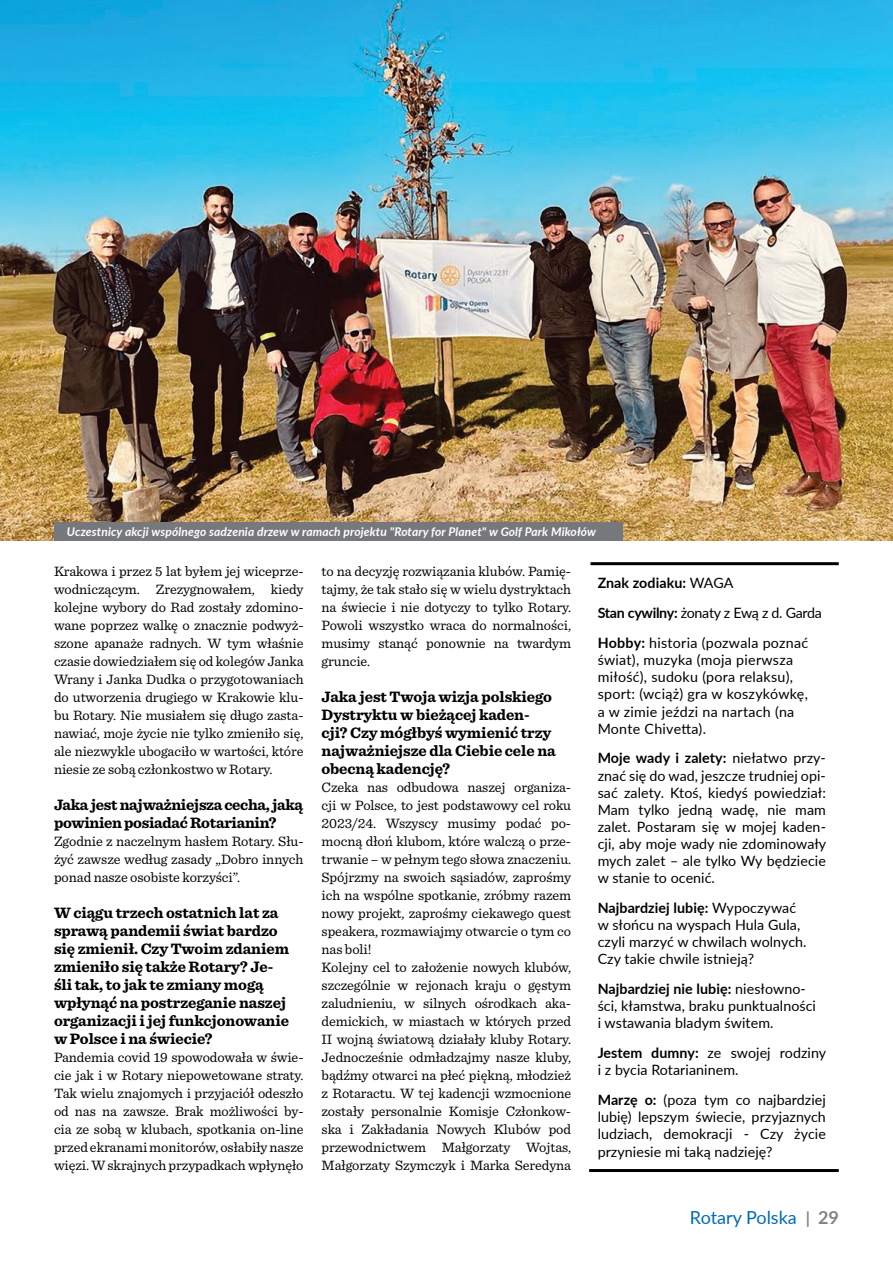
<style>
.page{position:relative;width:893px;height:1263px;background:#fff}
.page>*{position:absolute;margin:0;border:0;box-sizing:border-box;transform-origin:0 0}
.t1{font:18px "Lato";color:#006ab6}
.t2{font:700 15.75px/18px "Sentinel";letter-spacing:-.005em;color:#000}
.t3{font:14.25px/18px "Sentinel";letter-spacing:-.005em;color:#000;text-align:justify}
.t4{font:14.25px/17.1px "Lato";letter-spacing:.005em;color:#000}
.t5{font:italic 700 12px "Lato";letter-spacing:.01em;color:#fff}
.s1{font-weight:700}
.s2{font-weight:700;font-size:16.5px;color:#808285}
.s3{font-weight:700;color:#808285}
</style>
<div class="page">
<img style="left:0;top:0;width:893px;height:540px">
<hr style="left:590px;top:562px;width:249px;height:3px;background:#000">
<hr style="left:589px;top:1169px;width:250px;height:3px;background:#000">
<div style="left:54px;top:522px;width:569px;height:18px;background:#77787b"></div>
<p class="t5" style="left:67px;top:523px;width:530px">Uczestnicy akcji wspólnego sadzenia drzew w ramach projektu "Rotary for Planet" w Golf Park Mikołów</p>
<p class="t3" style="left:54px;top:561px;width:251px">Krakowa i przez 5 lat byłem jej wiceprze&shy;wodniczącym. Zrezygnowałem, kiedy kolejne wybory do Rad zostały zdomino&shy;wane poprzez walkę o znacznie podwyż&shy;szone apanaże radnych. W tym właśnie czasie dowiedziałem się od kolegów Janka Wrany i Janka Dudka o przygotowaniach do utworzenia drugiego w Krakowie klu&shy;bu Rotary. Nie musiałem się długo zasta&shy;nawiać, moje życie nie tylko zmieniło się, ale niezwykle ubogaciło w wartości, które niesie ze sobą członkostwo w Rotary.</p>
<p class="t2" style="left:54px;top:795px;width:251px">Jaka jest najważniejsza cecha, jaką powinien posiadać Rotarianin?</p>
<p class="t3" style="left:54px;top:831px;width:251px">Zgodnie z naczelnym hasłem Rotary. Słu&shy;żyć zawsze według zasady „Dobro innych ponad nasze osobiste korzyści”.</p>
<p class="t2" style="left:54px;top:903px;width:237px">W ciągu trzech ostatnich lat za sprawą pandemii świat bardzo się zmienił. Czy Twoim zdaniem zmieniło się także Rotary? Je&shy;śli tak, to jak te zmiany mogą wpłynąć na postrzeganie naszej organizacji i jej funkcjonowanie w Polsce i na świecie?</p>
<p class="t3" style="left:54px;top:1047px;width:251px">Pandemia covid 19 spowodowała w świe&shy;cie jak i w Rotary niepowetowane straty.<br>Tak wielu znajomych i przyjaciół odeszło od nas na zawsze. Brak możliwości by&shy;cia ze sobą w klubach, spotkania on-line przed ekranami monitorów, osłabiły nasze więzi. W skrajnych przypadkach wpłynęło</p>
<p class="t3" style="left:322px;top:561px;width:251px">to na decyzję rozwiązania klubów. Pamię&shy;tajmy, że tak stało się w wielu dystryktach na świecie i nie dotyczy to tylko Rotary.<br>Powoli wszystko wraca do normalności, musimy stanąć ponownie na twardym gruncie.</p>
<p class="t2" style="left:322px;top:687px;width:236px">Jaka jest Twoja wizja polskiego<br>Dystryktu w bieżącej kaden&shy;cji? Czy mógłbyś wymienić trzy najważniejsze dla Ciebie cele na obecną kadencję?</p>
<p class="t3" style="left:322px;top:777px;width:251px;text-align:left">Czeka nas odbudowa naszej organiza&shy;cji w Polsce, to jest podstawowy cel roku 2023/24. Wszyscy musimy podać po&shy;mocną dłoń klubom, które walczą o prze&shy;trwanie – w pełnym tego słowa znaczeniu.<br>Spójrzmy na swoich sąsiadów, zaprośmy ich na wspólne spotkanie, zróbmy razem nowy projekt, zaprośmy ciekawego quest speakera, rozmawiajmy otwarcie o tym co nas boli!<br>Kolejny cel to założenie nowych klubów, szczególnie w rejonach kraju o gęstym zaludnieniu, w silnych ośrodkach aka&shy;demickich, w miastach w których przed II wojną światową działały kluby Rotary.<br>Jednocześnie odmładzajmy nasze kluby, bądźmy otwarci na płeć piękną, młodzież z Rotaractu. W tej kadencji wzmocnione zostały personalnie Komisje Członkow&shy;ska i Zakładania Nowych Klubów pod przewodnictwem Małgorzaty Wojtas, Małgorzaty Szymczyk i Marka Seredyna</p>
<p class="t4" style="left:598px;top:568px;width:226px;line-height:29.8px"><span class="s1">Znak zodiaku:</span> WAGA<br><span class="s1">Stan cywilny:</span> żonaty z Ewą z d. Garda<br><span class="s1">Hobby:</span> historia (pozwala poznać</p>
<p class="t4" style="left:598px;top:651px;width:212px">świat), muzyka (moja pierwsza miłość), sudoku (pora relaksu), sport: (wciąż) gra w koszykówkę, a w zimie jeździ na nartach (na<br>Monte Chivetta).</p>
<p class="t4" style="left:598px;top:749px;width:230px;text-align:justify"><span class="s1">Moje wady i zalety:</span> niełatwo przy&shy;znać się do wad, jeszcze trudniej opi&shy;sać zalety. Ktoś, kiedyś powiedział:<br>Mam tylko jedną wadę, nie mam zalet. Postaram się w mojej kaden&shy;cji, aby moje wady nie zdominowały mych zalet – ale tylko Wy będziecie w stanie to ocenić.</p>
<p class="t4" style="left:598px;top:899px;width:210px"><span class="s1">Najbardziej lubię:</span> Wypoczywać w słońcu na wyspach Hula Gula, czyli marzyć w chwilach wolnych.<br>Czy takie chwile istnieją?</p>
<p class="t4" style="left:598px;top:980px;width:220px"><span class="s1">Najbardziej nie lubię:</span> niesłowno&shy;ści, kłamstwa, braku punktualności i wstawania bladym świtem.</p>
<p class="t4" style="left:598px;top:1044px;width:230px"><span class="s1">Jestem dumny:</span> ze swojej rodziny i z bycia Rotarianinem.</p>
<p class="t4" style="left:598px;top:1091px;width:230px;text-align:justify"><span class="s1">Marzę o:</span> (poza tym co najbardziej lubię) lepszym świecie, przyjaznych ludziach, demokracji - Czy życie przyniesie mi taką nadzieję?</p>
<p class="t1" style="left:690px;top:1204px;width:150px">Rotary Polska <span class="s2">|</span> <span class="s3">29</span></p>
</div>
